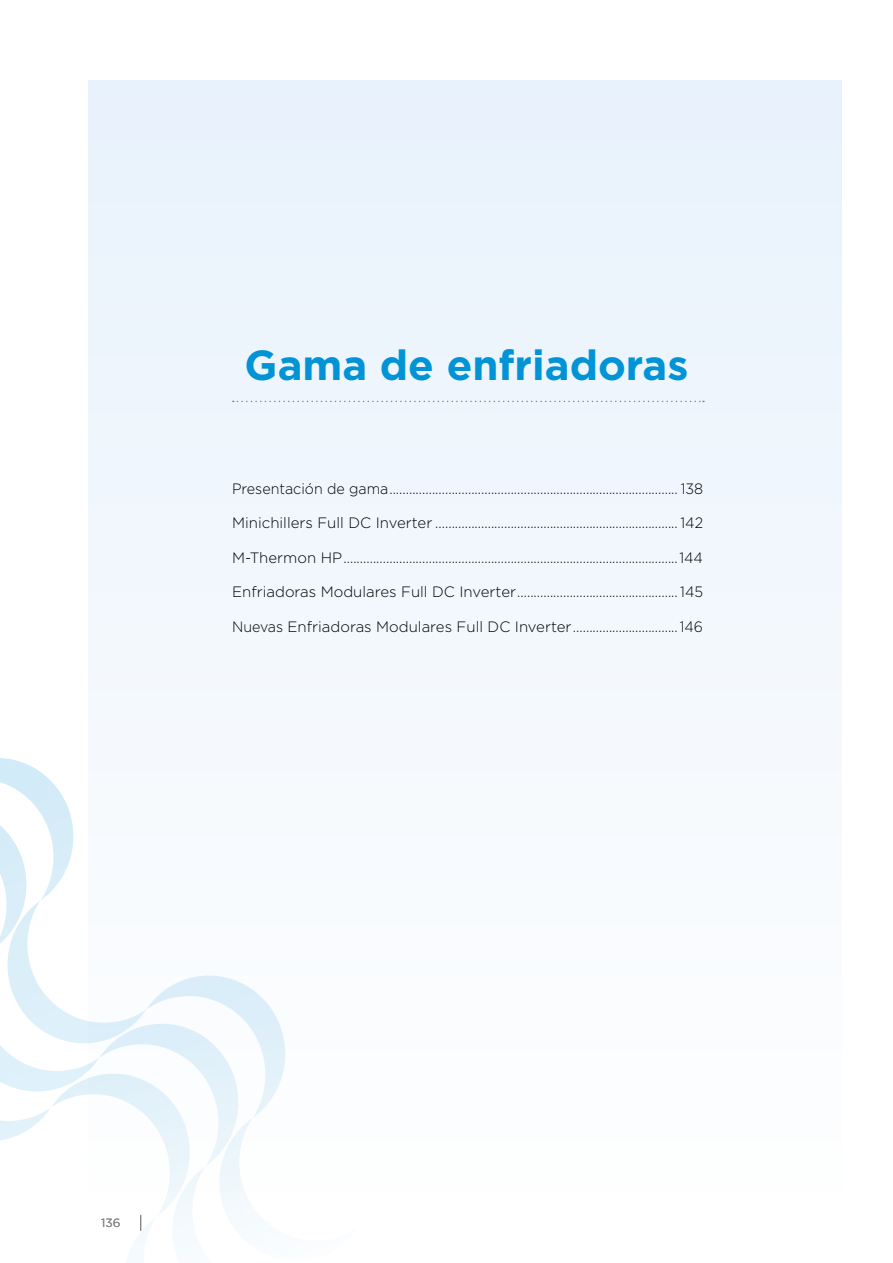
<style>
.page{position:relative;width:893px;height:1263px;background:#fff}
.page>*{position:absolute;margin:0;border:0;box-sizing:border-box;transform-origin:0 0}
.t1{font:700 42px "Gotham";color:#0093d6}
.t2{font:300 15px "Gotham";color:#000}
.t3{font:300 15px "Gotham";color:#000;scale:.95 1}
.t4{font:12px "Gotham";color:#878787}
</style>
<div class="page">
<div style="left:89px;top:81px;width:753px;height:1111px;background:#f1f7fd"></div>
<svg style="left:233px;top:401px;width:471px;height:1px"></svg>
<svg style="left:0;top:683px;width:355px;height:574px"></svg>
<svg style="left:140px;top:1215px;width:1px;height:16px"></svg>
<h1 class="t1" style="left:244px;top:338px;width:446px">Gama de enfriadoras</h1>
<p class="t3" style="left:232px;top:479px;width:497px">Presentación de gama........................................................................................ 138</p>
<p class="t2" style="left:232px;top:514px;width:472px">Minichillers Full DC Inverter .......................................................................... 142</p>
<p class="t2" style="left:232px;top:548px;width:472px">M-Thermon HP......................................................................................................144</p>
<p class="t2" style="left:232px;top:583px;width:472px">Enfriadoras Modulares Full DC Inverter................................................. 145</p>
<p class="t3" style="left:232px;top:617px;width:497px">Nuevas Enfriadoras Modulares Full DC Inverter................................146</p>
<p class="t4" style="left:101px;top:1215px;width:21px">136</p>
</div>
